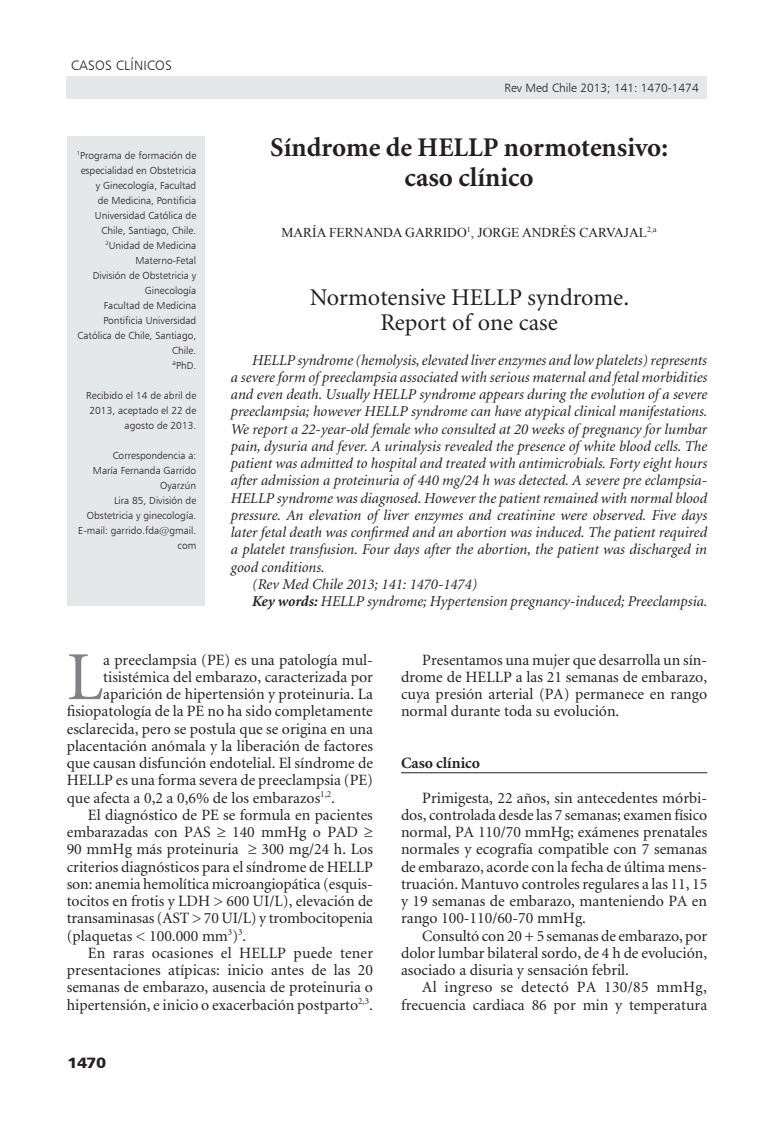
<style>
.page{position:relative;width:774px;height:1134px;background:#fff}
.page>*{position:absolute;margin:0;border:0;box-sizing:border-box;transform-origin:0 0}
._1texto{font:68.85px "Minion";color:#808285}
._2titulo{font:700 27px/30px "Minion";color:#231f20;text-align:center}
._1resumen{font:24px/25.5px "Minion";color:#231f20;text-align:center}
._1texto-2{font:15.75px/17.2px "Minion";color:#231f20;text-align:justify}
._3subtitulo1{font:700 15.75px "Minion";color:#231f20}
._1resumen-2{font:italic 15px/17.2px "Minion";color:#231f20;text-align:justify}
.t1{font:15px "Humanist 777 BT Black B";color:#231f20;scale:1.1 1}
._1autor{font:13.5px "Times New Roman";color:#231f20}
.t2{font:13.5px "Humanist 777 BT Light B";letter-spacing:.02em;color:#231f20}
.t3{font:12px "Humanist 777 BT Light B";color:#231f20}
._1datos{font:10.2px/15px "Humanist 777 BT Light B";color:#231f20;text-align:right}
.s1{font-weight:700}
</style>
<div class="page">
<div style="left:67px;top:77px;width:640px;height:22px;background:#e6e7e9"></div>
<div style="left:68px;top:136px;width:137px;height:470px;background:#e6e7e9"></div>
<hr style="left:401px;top:772px;width:306px;height:1px;background:#231f20">
<p class="t2" style="left:71px;top:57px;width:102px">casos clínicos</p>
<p class="_1datos" style="left:77px;top:148px;width:121px"><sup>1</sup>Programa de formación de especialidad en Obstetricia y Ginecología, Facultad<br>de Medicina, Pontificia<br>Universidad Católica de<br>Chile, Santiago, Chile.</p>
<p class="_1datos" style="left:105px;top:238px;width:92px"><sup>2</sup>Unidad de Medicina<br>Materno-Fetal</p>
<p class="_1datos" style="left:93px;top:268px;width:105px">División de Obstetricia y<br>Ginecología</p>
<p class="_1datos" style="left:104px;top:298px;width:94px">Facultad de Medicina</p>
<p class="_1datos" style="left:78px;top:313px;width:120px">Pontificia Universidad<br>Católica de Chile, Santiago,<br>Chile.</p>
<p class="_1datos" style="left:172px;top:358px;width:25px"><sup>a</sup>PhD.</p>
<p class="_1datos" style="left:86px;top:388px;width:111px">Recibido el 14 de abril de<br>2013, aceptado el 22 de agosto de 2013.</p>
<p class="_1datos" style="left:113px;top:448px;width:85px">Correspondencia a:</p>
<p class="_1datos" style="left:93px;top:463px;width:105px">María Fernanda Garrido<br>Oyarzún</p>
<p class="_1datos" style="left:87px;top:493px;width:111px">Lira 85, División de<br>Obstetricia y ginecología.</p>
<p class="_1datos" style="left:78px;top:523px;width:120px">E-mail: garrido.fda@gmail. com</p>
<p class="t3" style="left:505px;top:81px;width:196px">Rev Med Chile 2013; 141: 1470-1474</p>
<p class="_2titulo" style="left:270px;top:133px;width:399px">Síndrome de HELLP normotensivo: caso clínico</p>
<p class="_1autor" style="left:281px;top:223px;width:377px">MARÍA FERNANDA GARRIDO<sup>1</sup>, JORGE ANDRÉS CARVAJAL<sup>2,a</sup></p>
<p class="_1resumen" style="left:310px;top:285px;width:321px">Normotensive HELLP syndrome.<br>Report of one case</p>
<p class="_1resumen-2" style="left:231px;top:352px;width:478px;text-indent:21px">HELLP syndrome (hemolysis, elevated liver enzymes and low platelets) represents a severe form of preeclampsia associated with serious maternal and fetal morbidities and even death. Usually HELLP syndrome appears during the evolution of a severe preeclampsia; however HELLP syndrome can have atypical clinical manifestations.<br>We report a 22-year-old female who consulted at 20 weeks of pregnancy for lumbar pain, dysuria and fever. A urinalysis revealed the presence of white blood cells. The patient was admitted to hospital and treated with antimicrobials. Forty eight hours after admission a proteinuria of 440 mg/24 h was detected. A severe pre eclampsia-HELLP syndrome was diagnosed. However the patient remained with normal blood pressure. An elevation of liver enzymes and creatinine were observed. Five days later fetal death was confirmed and an abortion was induced. The patient required a platelet transfusion. Four days after the abortion, the patient was discharged in good conditions.</p>
<p class="_1resumen-2" style="left:252px;top:576px;width:227px">(Rev Med Chile 2013; 141: 1470-1474)</p>
<p class="_1resumen-2" style="left:252px;top:593px;width:457px"><span class="s1">Key words:</span> HELLP syndrome; Hypertension pregnancy-induced; Preeclampsia.</p>
<p class="_1texto" style="left:67px;top:643px;width:38px">L</p>
<p class="_1texto-2" style="left:103px;top:652px;width:271px">a preeclampsia (PE) es una patología mul-</p>
<p class="_1texto-2" style="left:103px;top:669px;width:271px">tisistémica del embarazo, caracterizada por</p>
<p class="_1texto-2" style="left:103px;top:686px;width:271px">aparición de hipertensión y proteinuria. La</p>
<p class="_1texto-2" style="left:67px;top:703px;width:308px">fisiopatología de la PE no ha sido completamente</p>
<p class="_1texto-2" style="left:67px;top:721px;width:308px">esclarecida, pero se postula que se origina en una</p>
<p class="_1texto-2" style="left:67px;top:738px;width:308px">placentación anómala y la liberación de factores</p>
<p class="_1texto-2" style="left:67px;top:755px;width:308px">que causan disfunción endotelial. El síndrome de</p>
<p class="_1texto-2" style="left:67px;top:772px;width:308px">HELLP es una forma severa de preeclampsia (PE)</p>
<p class="_1texto-2" style="left:67px;top:790px;width:270px">que afecta a 0,2 a 0,6% de los embarazos<sup>1,2</sup>.</p>
<p class="_1texto-2" style="left:67px;top:807px;width:308px;text-indent:21px">El diagnóstico de PE se formula en pacientes embarazadas con PAS ≥ 140 mmHg o PAD ≥ 90 mmHg más proteinuria ≥ 300 mg/24 h. Los criterios diagnósticos para el síndrome de HELLP son: anemia hemolítica microangiopática (esquis&shy;tocitos en frotis y LDH &gt; 600 UI/L), elevación de transaminasas (AST &gt; 70 UI/L) y trombocitopenia (plaquetas &lt; 100.000 mm<sup>3</sup>)<sup>3</sup>.</p>
<p class="_1texto-2" style="left:67px;top:945px;width:308px;text-indent:21px">En raras ocasiones el HELLP puede tener presentaciones atípicas: inicio antes de las 20 semanas de embarazo, ausencia de proteinuria o hipertensión, e inicio o exacerbación postparto<sup>2,3</sup>.</p>
<p class="t1" style="left:68px;top:1053px;width:37px">1470</p>
<p class="_1texto-2" style="left:401px;top:652px;width:308px;text-indent:21px">Presentamos una mujer que desarrolla un sín&shy;drome de HELLP a las 21 semanas de embarazo, cuya presión arterial (PA) permanece en rango normal durante toda su evolución.</p>
<p class="_3subtitulo1" style="left:401px;top:755px;width:81px">Caso clínico</p>
<p class="_1texto-2" style="left:401px;top:790px;width:308px;text-indent:21px">Primigesta, 22 años, sin antecedentes mórbi&shy;dos, controlada desde las 7 semanas; examen físico normal, PA 110/70 mmHg; exámenes prenatales normales y ecografía compatible con 7 semanas de embarazo, acorde con la fecha de última mens&shy;truación. Mantuvo controles regulares a las 11, 15 y 19 semanas de embarazo, manteniendo PA en rango 100-110/60-70 mmHg.</p>
<p class="_1texto-2" style="left:401px;top:928px;width:308px;text-indent:21px">Consultó con 20 + 5 semanas de embarazo, por dolor lumbar bilateral sordo, de 4 h de evolución, asociado a disuria y sensación febril.</p>
<p class="_1texto-2" style="left:401px;top:979px;width:308px;text-align:right">Al ingreso se detectó PA 130/85 mmHg, frecuencia cardiaca 86 por min y temperatura</p>
</div>
